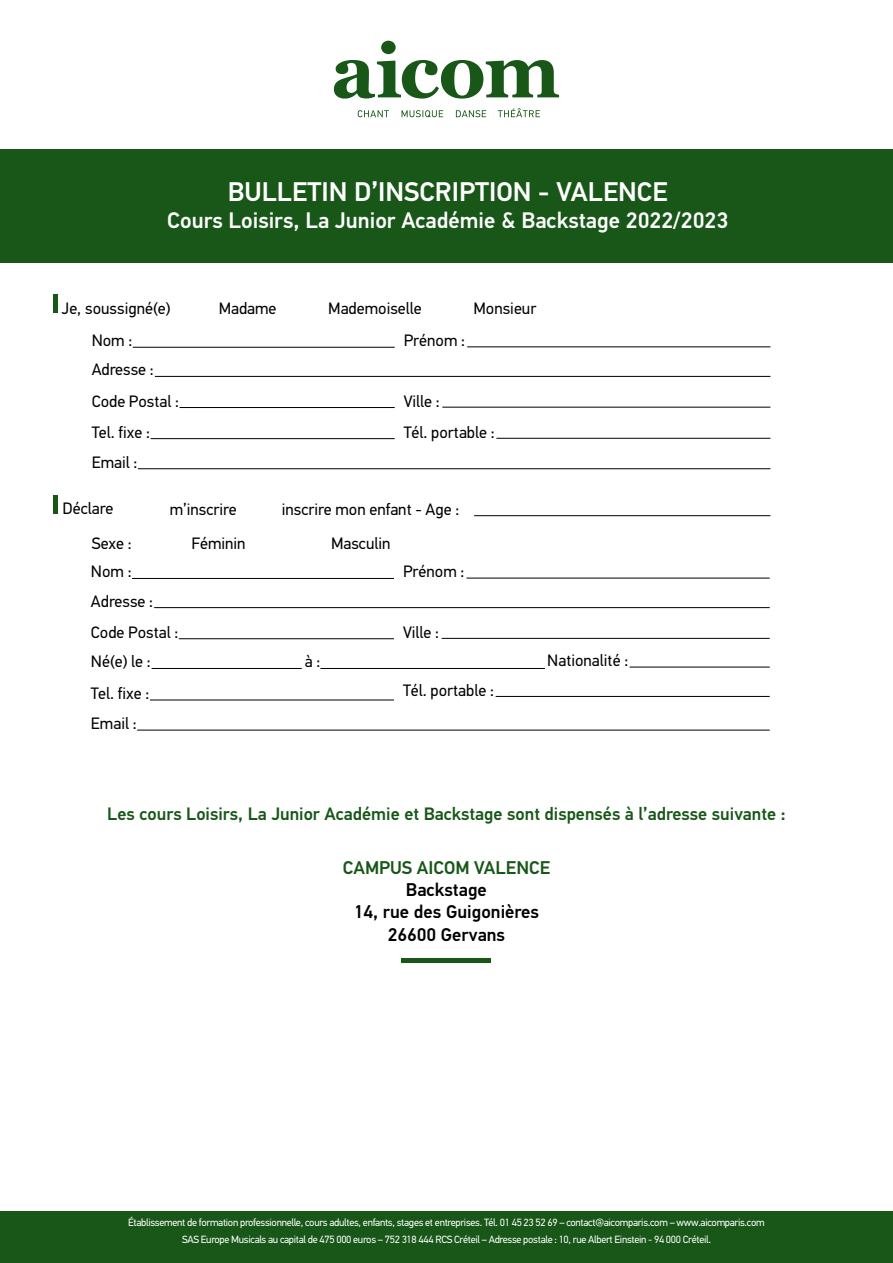
<style>
.page{position:relative;width:893px;height:1263px;background:#fff}
.page>*{position:absolute;margin:0;border:0;box-sizing:border-box;transform-origin:0 0}
.t1{font:500 27px "PFDIN Text Pro";color:#fff}
.t2{font:500 22.5px "PFDIN Text Pro";color:#fff}
.t3{font:500 18.45px/22.2px "PFDIN Text Pro";color:#000;text-align:center}
.t4{font:500 18.45px "PFDIN Text Pro";color:#185718}
.t5{font:500 18px "PFDIN Text Pro";color:#185718}
.t6{font:16.5px/31px "PFDIN Text Pro";color:#000}
.t7{font:10.5px/16.5px "PFDIN Text Pro";letter-spacing:-.03em;color:#fff;text-align:center}
</style>
<div class="page">
<div style="left:0;top:149px;width:893px;height:114px;background:#185718"></div>
<hr style="left:54px;top:294px;width:4px;height:19px;background:#185718">
<hr style="left:54px;top:495px;width:4px;height:19px;background:#185718">
<hr style="left:474px;top:515px;width:296px;height:1px;background:#000">
<div style="left:0;top:1211px;width:893px;height:52px;background:#185718"></div>
<hr style="left:133px;top:347px;width:262px;height:1px;background:#000">
<hr style="left:180px;top:407px;width:215px;height:1px;background:#000">
<hr style="left:151px;top:438px;width:244px;height:1px;background:#000">
<hr style="left:155px;top:376px;width:615px;height:1px;background:#000">
<hr style="left:138px;top:468px;width:632px;height:1px;background:#000">
<hr style="left:467px;top:346px;width:303px;height:1px;background:#000">
<hr style="left:442px;top:407px;width:328px;height:1px;background:#000">
<hr style="left:496px;top:438px;width:274px;height:1px;background:#000">
<hr style="left:132px;top:578px;width:262px;height:1px;background:#000">
<hr style="left:179px;top:638px;width:215px;height:1px;background:#000">
<hr style="left:150px;top:700px;width:244px;height:1px;background:#000">
<hr style="left:152px;top:668px;width:150px;height:1px;background:#000">
<hr style="left:320px;top:668px;width:225px;height:1px;background:#000">
<hr style="left:154px;top:607px;width:616px;height:1px;background:#000">
<hr style="left:466px;top:578px;width:304px;height:1px;background:#000">
<hr style="left:442px;top:638px;width:328px;height:1px;background:#000">
<hr style="left:496px;top:696px;width:274px;height:1px;background:#000">
<hr style="left:630px;top:667px;width:140px;height:1px;background:#000">
<hr style="left:137px;top:730px;width:633px;height:1px;background:#000">
<svg style="left:334px;top:41px;width:225px;height:76px"></svg>
<hr style="left:401px;top:958px;width:90px;height:4px;background:#185718">
<h1 class="t1" style="left:228px;top:176px;width:441px">BULLETIN D’INSCRIPTION - VALENCE</h1>
<h2 class="t2" style="left:167px;top:207px;width:562px">Cours Loisirs, La Junior Académie &amp; Backstage 2022/2023</h2>
<p class="t6" style="left:62px;top:293px;width:110px">Je, soussigné(e)</p>
<p class="t6" style="left:219px;top:293px;width:59px">Madame</p>
<p class="t6" style="left:328px;top:293px;width:95px">Mademoiselle</p>
<p class="t6" style="left:474px;top:293px;width:64px">Monsieur</p>
<p class="t6" style="left:92px;top:325px;width:42px">Nom :</p>
<p class="t6" style="left:92px;top:354px;width:64px">Adresse :</p>
<p class="t6" style="left:92px;top:385px;width:89px">Code Postal :<br>Tel. fixe :</p>
<p class="t6" style="left:92px;top:447px;width:47px">Email :</p>
<p class="t6" style="left:404px;top:325px;width:63px">Prénom :</p>
<p class="t6" style="left:404px;top:385px;width:92px">Ville :<br>Tél. portable :</p>
<p class="t6" style="left:63px;top:493px;width:52px">Déclare</p>
<p class="t6" style="left:170px;top:494px;width:68px">m’inscrire</p>
<p class="t6" style="left:282px;top:494px;width:179px">inscrire mon enfant - Age :</p>
<p class="t6" style="left:92px;top:528px;width:42px">Sexe :</p>
<p class="t6" style="left:191px;top:528px;width:56px">Féminin</p>
<p class="t6" style="left:331px;top:528px;width:61px">Masculin</p>
<p class="t6" style="left:91px;top:556px;width:42px">Nom :</p>
<p class="t6" style="left:91px;top:585px;width:64px">Adresse :</p>
<p class="t6" style="left:91px;top:617px;width:89px">Code Postal :</p>
<p class="t6" style="left:91px;top:646px;width:61px">Né(e) le :</p>
<p class="t6" style="left:305px;top:646px;width:17px">à :</p>
<p class="t6" style="left:91px;top:678px;width:60px">Tel. fixe :</p>
<p class="t6" style="left:91px;top:708px;width:47px">Email :</p>
<p class="t6" style="left:403px;top:556px;width:63px">Prénom :</p>
<p class="t6" style="left:403px;top:617px;width:37px">Ville :</p>
<p class="t6" style="left:403px;top:675px;width:92px">Tél. portable :</p>
<p class="t6" style="left:547px;top:645px;width:82px">Nationalité :</p>
<p class="t5" style="left:107px;top:803px;width:680px">Les cours Loisirs, La Junior Académie et Backstage sont dispensés à l’adresse suivante :</p>
<p class="t4" style="left:343px;top:857px;width:209px">CAMPUS AICOM VALENCE</p>
<p class="t3" style="left:354px;top:879px;width:187px">Backstage<br>14, rue des Guigonières<br>26600 Gervans</p>
<p class="t7" style="left:128px;top:1214px;width:638px">Établissement de formation professionnelle, cours adultes, enfants, stages et entreprises. Tél. 01 45 23 52 69 – contact@aicomparis.com – www.aicomparis.com<br>SAS Europe Musicals au capital de 475 000 euros – 752 318 444 RCS Créteil – Adresse postale : 10, rue Albert Einstein - 94 000 Créteil.</p>
</div>
